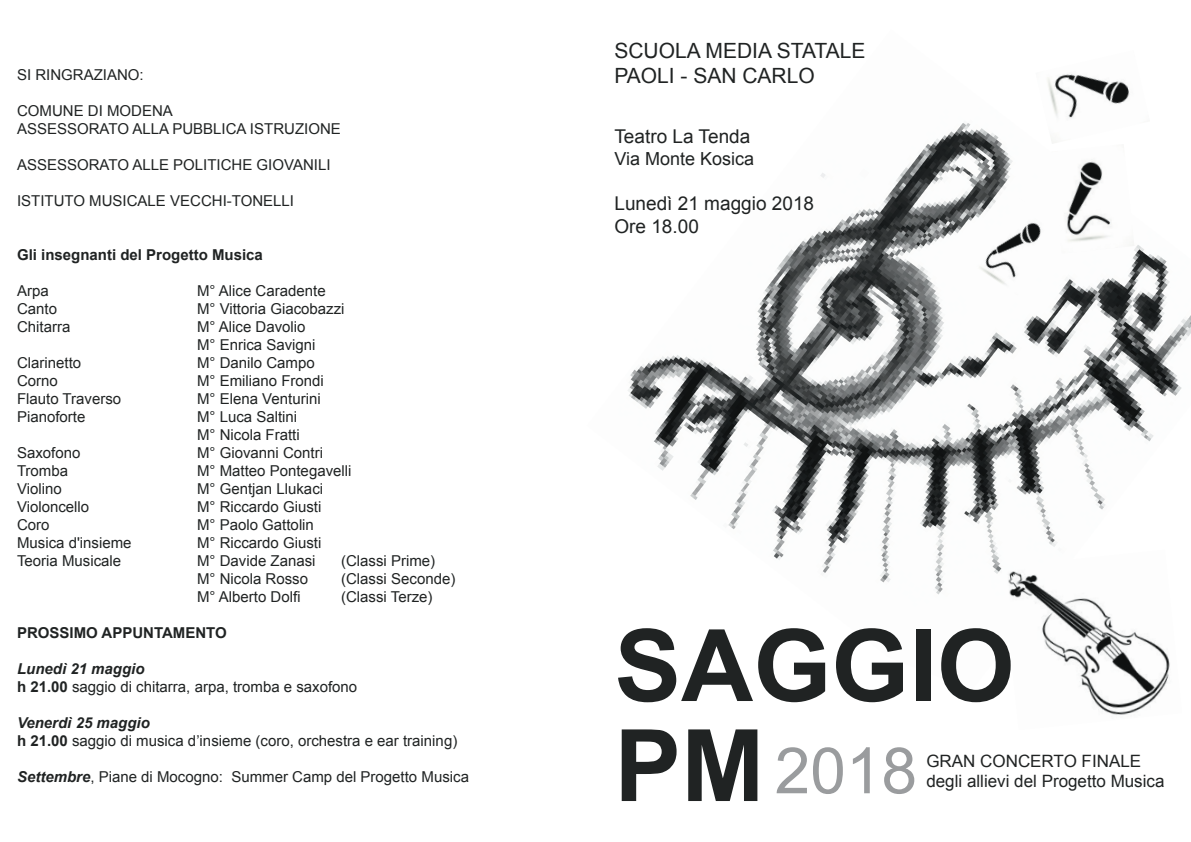
<style>
.page{position:relative;width:1191px;height:842px;background:#fff}
.page>*{position:absolute;margin:0;border:0;box-sizing:border-box;transform-origin:0 0}
.t1{font:700 100px "Arial";color:#202323}
.t2{font:64px "Arial";color:#9a9c9e}
.t3{font:21px "Arial";color:#202323}
.t4{font:19px "Arial";color:#202323}
.t5{font:18px "Arial";color:#202323}
.t6{font:17px "Arial";color:#202323}
.t7{font:15px "Arial";color:#202323}
.t8{font:700 15px "Arial";color:#202323}
.t9{font:italic 700 15px "Arial";color:#202323}
.s1{font-weight:700}
.s2{font-weight:700;font-style:italic}
</style>
<div class="page">
<img style="left:628px;top:123px;width:563px;height:472px">
<img style="left:1001px;top:550px;width:181px;height:165px">
<img style="left:1035px;top:74px;width:115px;height:70px">
<img style="left:1051px;top:144px;width:83px;height:110px">
<img style="left:974px;top:199px;width:88px;height:96px">
<p class="t7" style="left:17px;top:65px;width:128px">SI RINGRAZIANO:</p>
<p class="t7" style="left:17px;top:101px;width:157px">COMUNE DI MODENA</p>
<p class="t7" style="left:17px;top:119px;width:325px">ASSESSORATO ALLA PUBBLICA ISTRUZIONE</p>
<p class="t7" style="left:17px;top:155px;width:315px">ASSESSORATO ALLE POLITICHE GIOVANILI</p>
<p class="t7" style="left:17px;top:191px;width:278px">ISTITUTO MUSICALE VECCHI-TONELLI</p>
<p class="t8" style="left:17px;top:245px;width:247px">Gli insegnanti del Progetto Musica</p>
<p class="t7" style="left:17px;top:281px;width:33px">Arpa</p>
<p class="t7" style="left:197px;top:281px;width:130px">M° Alice Caradente</p>
<p class="t7" style="left:17px;top:299px;width:42px">Canto</p>
<p class="t7" style="left:197px;top:299px;width:149px">M° Vittoria Giacobazzi</p>
<p class="t7" style="left:17px;top:317px;width:55px">Chitarra</p>
<p class="t7" style="left:197px;top:317px;width:110px">M° Alice Davolio</p>
<p class="t7" style="left:197px;top:335px;width:120px">M° Enrica Savigni</p>
<p class="t7" style="left:17px;top:353px;width:66px">Clarinetto</p>
<p class="t7" style="left:197px;top:353px;width:119px">M° Danilo Campo</p>
<p class="t7" style="left:17px;top:371px;width:42px">Corno</p>
<p class="t7" style="left:197px;top:371px;width:128px">M° Emiliano Frondi</p>
<p class="t7" style="left:17px;top:389px;width:106px">Flauto Traverso</p>
<p class="t7" style="left:197px;top:389px;width:125px">M° Elena Venturini</p>
<p class="t7" style="left:17px;top:407px;width:70px">Pianoforte</p>
<p class="t7" style="left:197px;top:407px;width:102px">M° Luca Saltini</p>
<p class="t7" style="left:197px;top:425px;width:104px">M° Nicola Fratti</p>
<p class="t7" style="left:17px;top:443px;width:65px">Saxofono</p>
<p class="t7" style="left:197px;top:443px;width:128px">M° Giovanni Contri</p>
<p class="t7" style="left:17px;top:461px;width:53px">Tromba</p>
<p class="t7" style="left:197px;top:461px;width:156px">M° Matteo Pontegavelli</p>
<p class="t7" style="left:17px;top:479px;width:46px">Violino</p>
<p class="t7" style="left:197px;top:479px;width:128px">M° Gentjan Llukaci</p>
<p class="t7" style="left:17px;top:497px;width:74px">Violoncello</p>
<p class="t7" style="left:197px;top:497px;width:126px">M° Riccardo Giusti</p>
<p class="t7" style="left:17px;top:515px;width:34px">Coro</p>
<p class="t7" style="left:197px;top:515px;width:118px">M° Paolo Gattolin</p>
<p class="t7" style="left:17px;top:533px;width:116px">Musica d'insieme</p>
<p class="t7" style="left:197px;top:533px;width:126px">M° Riccardo Giusti</p>
<p class="t7" style="left:17px;top:551px;width:106px">Teoria Musicale</p>
<p class="t7" style="left:197px;top:551px;width:120px">M° Davide Zanasi</p>
<p class="t7" style="left:341px;top:551px;width:96px">(Classi Prime)</p>
<p class="t7" style="left:197px;top:569px;width:113px">M° Nicola Rosso</p>
<p class="t7" style="left:341px;top:569px;width:116px">(Classi Seconde)</p>
<p class="t7" style="left:197px;top:587px;width:105px">M° Alberto Dolfi</p>
<p class="t7" style="left:341px;top:587px;width:93px">(Classi Terze)</p>
<p class="t8" style="left:17px;top:623px;width:211px">PROSSIMO APPUNTAMENTO</p>
<p class="t9" style="left:17px;top:659px;width:129px">Lunedì 21 maggio</p>
<p class="t7" style="left:17px;top:677px;width:342px"><span class="s1">h 21.00</span> saggio di chitarra, arpa, tromba e saxofono</p>
<p class="t9" style="left:17px;top:713px;width:134px">Venerdì 25 maggio</p>
<p class="t7" style="left:17px;top:731px;width:442px"><span class="s1">h 21.00</span> saggio di musica d’insieme (coro, orchestra e ear training)</p>
<p class="t7" style="left:17px;top:767px;width:453px"><span class="s2">Settembre</span>, Piane di Mocogno: Summer Camp del Progetto Musica</p>
<p class="t3" style="left:614px;top:37px;width:252px">SCUOLA MEDIA STATALE</p>
<p class="t3" style="left:614px;top:62px;width:202px">PAOLI - SAN CARLO</p>
<p class="t4" style="left:614px;top:124px;width:137px">Teatro La Tenda</p>
<p class="t5" style="left:614px;top:147px;width:141px">Via Monte Kosica</p>
<p class="t4" style="left:614px;top:191px;width:201px">Lunedì 21 maggio 2018</p>
<p class="t4" style="left:614px;top:214px;width:86px">Ore 18.00</p>
<p class="t1" style="left:614px;top:600px;width:402px">SAGGIO</p>
<p class="t1" style="left:614px;top:700px;width:152px">PM</p>
<p class="t2" style="left:774px;top:729px;width:144px">2018</p>
<p class="t6" style="left:926px;top:750px;width:216px">GRAN CONCERTO FINALE</p>
<p class="t6" style="left:926px;top:770px;width:240px">degli allievi del Progetto Musica</p>
</div>
